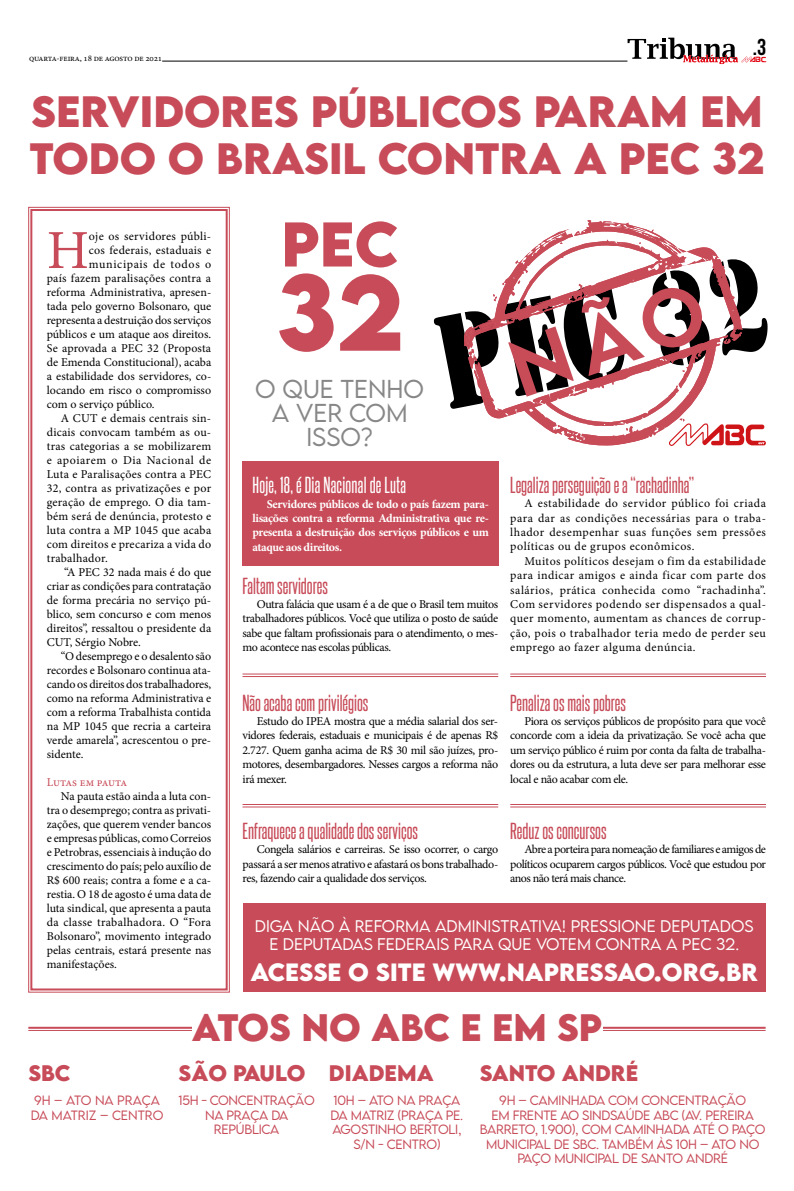
<style>
.page{position:relative;width:794px;height:1191px;background:#fff}
.page>*{position:absolute;margin:0;border:0;box-sizing:border-box;transform-origin:0 0}
.t1{font:700 95.1px "LEMONMILK";color:#c74b58}
.t2{font:700 56px "LEMONMILK";color:#c74b58}
.t3{font:55.1px "Minion Pro";color:#c74b58}
.t4{font:700 39px/46.8px "LEMONMILK";color:#c74b58}
.t5{font:700 34px "LEMONMILK";color:#c74b58}
.t6{font:300 23px/24px "LEMONMILK";color:#878787;text-align:center}
.t7{font:23px "Bebas Neue";color:#000}
.t8{font:700 22.2px "LEMONMILK";color:#fff}
.t9{font:20px "Steelfish Rg";color:#c74b58}
.t10{font:700 20px "LEMONMILK";color:#c74b58}
.t11{font:20px "Steelfish Rg";letter-spacing:.01em;color:#fff}
.t12{font:300 15px/18px "LEMONMILK";color:#fff;text-align:center}
.t13{font:12px/14.4px "Minion Pro";color:#000;text-align:justify}
.t14{font:300 12px/14.4px "LEMONMILK";letter-spacing:-.02em;color:#c74b58;text-align:center}
.t15{font:700 12px/14.4px "Minion Pro";letter-spacing:-.03em;color:#fff;text-align:justify}
.t16{font:300 12px/14.4px "LEMONMILK";color:#c74b58}
.t17{font:12px "Minion Pro";letter-spacing:-.02em;color:#c74b58}
.t18{font:9px "Minion Pro";letter-spacing:-.02em;color:#000}
.t19{font:7.8px "Subatomic Tsoonami";color:#e30613}
</style>
<div class="page">
<hr style="left:28px;top:1026px;width:737px;height:2px;background:#c74b58">
<hr style="left:28px;top:1030px;width:737px;height:1px;background:#c74b58">
<svg style="left:627px;top:38px;width:124px;height:26px"></svg>
<svg style="left:761px;top:57px;width:5px;height:5px"></svg>
<hr style="left:162px;top:61px;width:465px;height:1px;background:#000">
<div style="left:243px;top:903px;width:522px;height:89px;background:#c74b58"></div>
<hr style="left:510px;top:674px;width:256px;height:1px;background:#c74b58">
<hr style="left:510px;top:676px;width:256px;height:1px;background:#c74b58">
<hr style="left:510px;top:804px;width:256px;height:1px;background:#c74b58">
<hr style="left:510px;top:806px;width:256px;height:1px;background:#c74b58">
<hr style="left:242px;top:674px;width:256px;height:1px;background:#c74b58">
<hr style="left:242px;top:676px;width:256px;height:1px;background:#c74b58">
<hr style="left:242px;top:804px;width:256px;height:1px;background:#c74b58">
<hr style="left:242px;top:806px;width:256px;height:1px;background:#c74b58">
<svg style="left:434px;top:220px;width:333px;height:226px"></svg>
<div style="left:242px;top:461px;width:257px;height:105px;background:#c74b58"></div>
<svg style="left:28px;top:207px;width:202px;height:785px"></svg>
<div style="left:30px;top:209px;width:198px;height:781px;border:2px solid #c74b58"></div>
<div style="left:192px;top:1003px;width:410px;height:37px;background:#fff"></div>
<h3 class="t7" style="left:753px;top:34px;width:15px">.3</h3>
<p class="t18" style="left:29px;top:52px;width:135px">quarta-feira, 18 de agosto de 2021</p>
<h3 class="t4" style="left:29px;top:89px;width:735px">SERVIDORES PÚBLICOS PARAM EM<br>TODO O BRASIL CONTRA A PEC</h3>
<p class="t19" style="left:750px;top:55px;width:13px">AB</p>
<h3 class="t4" style="left:712px;top:136px;width:54px">32</h3>
<h3 class="t3" style="left:47px;top:213px;width:44px">H</h3>
<p class="t13" style="left:89px;top:229px;width:124px">oje os servidores públi-</p>
<p class="t13" style="left:89px;top:243px;width:124px">cos federais, estaduais e</p>
<p class="t13" style="left:89px;top:257px;width:124px">municipais de todos o</p>
<p class="t13" style="left:47px;top:271px;width:166px">país fazem paralisações contra a</p>
<p class="t13" style="left:47px;top:285px;width:166px">reforma Administrativa, apresen-</p>
<p class="t13" style="left:47px;top:299px;width:166px">tada pelo governo Bolsonaro, que</p>
<p class="t13" style="left:47px;top:313px;width:166px">representa a destruição dos serviços</p>
<p class="t13" style="left:47px;top:327px;width:166px">públicos e um ataque aos direitos.</p>
<p class="t13" style="left:47px;top:341px;width:166px">Se aprovada a PEC 32 (Proposta</p>
<p class="t13" style="left:47px;top:355px;width:166px">de Emenda Constitucional), acaba</p>
<p class="t13" style="left:47px;top:369px;width:166px">a estabilidade dos servidores, co-</p>
<p class="t13" style="left:47px;top:383px;width:166px">locando em risco o compromisso</p>
<p class="t13" style="left:47px;top:397px;width:109px">com o serviço público.</p>
<p class="t13" style="left:61px;top:411px;width:152px">A CUT e demais centrais sin-</p>
<p class="t13" style="left:47px;top:425px;width:166px">dicais convocam também as ou-</p>
<p class="t13" style="left:47px;top:439px;width:166px">tras categorias a se mobilizarem</p>
<p class="t13" style="left:47px;top:453px;width:166px">e apoiarem o Dia Nacional de</p>
<p class="t13" style="left:47px;top:467px;width:166px">Luta e Paralisações contra a PEC</p>
<p class="t13" style="left:47px;top:481px;width:166px">32, contra as privatizações e por</p>
<p class="t13" style="left:47px;top:495px;width:166px">geração de emprego. O dia tam-</p>
<p class="t13" style="left:47px;top:509px;width:166px">bém será de denúncia, protesto e</p>
<p class="t13" style="left:47px;top:523px;width:166px">luta contra a MP 1045 que acaba</p>
<p class="t13" style="left:47px;top:537px;width:166px">com direitos e precariza a vida do</p>
<p class="t13" style="left:47px;top:551px;width:62px">trabalhador.</p>
<p class="t13" style="left:64px;top:565px;width:149px">“A PEC 32 nada mais é do que</p>
<p class="t13" style="left:47px;top:579px;width:166px">criar as condições para contratação</p>
<p class="t13" style="left:47px;top:593px;width:166px">de forma precária no serviço pú-</p>
<p class="t13" style="left:47px;top:607px;width:166px">blico, sem concurso e com menos</p>
<p class="t13" style="left:47px;top:621px;width:166px">direitos”, ressaltou o presidente da</p>
<p class="t13" style="left:47px;top:635px;width:96px">CUT, Sérgio Nobre.</p>
<p class="t13" style="left:61px;top:649px;width:152px">“O desemprego e o desalento são</p>
<p class="t13" style="left:47px;top:663px;width:166px">recordes e Bolsonaro continua ata-</p>
<p class="t13" style="left:47px;top:677px;width:166px">cando os direitos dos trabalhadores,</p>
<p class="t13" style="left:47px;top:691px;width:166px">como na reforma Administrativa e</p>
<p class="t13" style="left:47px;top:705px;width:166px">com a reforma Trabalhista contida</p>
<p class="t13" style="left:47px;top:719px;width:166px">na MP 1045 que recria a carteira</p>
<p class="t13" style="left:47px;top:733px;width:166px">verde amarela”, acrescentou o pre-</p>
<p class="t13" style="left:47px;top:747px;width:38px">sidente.</p>
<p class="t17" style="left:47px;top:774px;width:82px">Lutas em pauta</p>
<p class="t13" style="left:47px;top:789px;width:166px;line-height:14px;text-indent:14px">Na pauta estão ainda a luta con&shy;tra o desemprego; contra as privati&shy;zações, que querem vender bancos e empresas públicas, como Correios e Petrobras, essenciais à indução do crescimento do país; pelo auxílio de R$ 600 reais; contra a fome e a ca&shy;restia. O 18 de agosto é uma data de luta sindical, que apresenta a pauta da classe trabalhadora. O “Fora Bolsonaro”, movimento integrado pelas centrais, estará presente nas manifestações.</p>
<h2 class="t2" style="left:281px;top:206px;width:118px">PEC</h2>
<h1 class="t1" style="left:276px;top:248px;width:129px">32</h1>
<h3 class="t6" style="left:255px;top:377px;width:170px">O QUE TENHO<br>A VER COM<br>ISSO?</h3>
<h3 class="t11" style="left:252px;top:473px;width:155px">Hoje, 18, é Dia Nacional de Luta</h3>
<p class="t15" style="left:252px;top:496px;width:238px;text-indent:14px">Servidores públicos de todo o país fazem para&shy;lisações contra a reforma Administrativa que re&shy;presenta a destruição dos serviços públicos e um ataque aos direitos.</p>
<h3 class="t9" style="left:242px;top:573px;width:87px">Faltam servidores</h3>
<p class="t13" style="left:242px;top:597px;width:257px;text-indent:14px">Outra falácia que usam é a de que o Brasil tem muitos trabalhadores públicos. Você que utiliza o posto de saúde sabe que faltam profissionais para o atendimento, o mes&shy;mo acontece nas escolas públicas.</p>
<h3 class="t9" style="left:242px;top:690px;width:127px">Não acaba com privilégios</h3>
<p class="t13" style="left:242px;top:714px;width:257px;text-indent:14px">Estudo do IPEA mostra que a média salarial dos ser&shy;vidores federais, estaduais e municipais é de apenas R$ 2.727. Quem ganha acima de R$ 30 mil são juízes, pro&shy;motores, desembargadores. Nesses cargos a reforma não irá mexer.</p>
<h3 class="t9" style="left:510px;top:472px;width:185px">Legaliza perseguição e a “rachadinha”</h3>
<p class="t13" style="left:510px;top:496px;width:257px;text-indent:14px">A estabilidade do servidor público foi criada para dar as condições necessárias para o traba&shy;lhador desempenhar suas funções sem pressões políticas ou de grupos econômicos.</p>
<p class="t13" style="left:510px;top:554px;width:257px;text-indent:14px">Muitos políticos desejam o fim da estabilidade para indicar amigos e ainda ficar com parte dos salários, prática conhecida como “rachadinha”.<br>Com servidores podendo ser dispensados a qual&shy;quer momento, aumentam as chances de corrup&shy;ção, pois o trabalhador teria medo de perder seu emprego ao fazer alguma denúncia.</p>
<h3 class="t9" style="left:510px;top:690px;width:117px">Penaliza os mais pobres</h3>
<p class="t13" style="left:510px;top:714px;width:257px;text-indent:14px">Piora os serviços públicos de propósito para que você concorde com a ideia da privatização. Se você acha que um serviço público é ruim por conta da falta de trabalha&shy;dores ou da estrutura, a luta deve ser para melhorar esse local e não acabar com ele.</p>
<h3 class="t9" style="left:242px;top:818px;width:177px">Enfraquece a qualidade dos serviços</h3>
<p class="t13" style="left:242px;top:842px;width:257px;text-indent:14px">Congela salários e carreiras. Se isso ocorrer, o cargo passará a ser menos atrativo e afastará os bons trabalhado&shy;res, fazendo cair a qualidade dos serviços.</p>
<h3 class="t9" style="left:510px;top:818px;width:98px">Reduz os concursos</h3>
<p class="t13" style="left:510px;top:842px;width:257px;text-indent:14px">Abre a porteira para nomeação de familiares e amigos de políticos ocuparem cargos públicos. Você que estudou por anos não terá mais chance.</p>
<p class="t12" style="left:255px;top:916px;width:500px">DIGA NÃO À REFORMA ADMINISTRATIVA! PRESSIONE DEPUTADOS<br>E DEPUTADAS FEDERAIS PARA QUE VOTEM CONTRA A PEC 32.</p>
<h3 class="t8" style="left:250px;top:956px;width:509px">ACESSE O SITE WWW.NAPRESSAO.ORG.BR</h3>
<h3 class="t10" style="left:28px;top:1059px;width:28px">SBC</h3>
<p class="t16" style="left:31px;top:1093px;width:134px">9H – ATO NA PRAÇA<br>DA MATRIZ – CENTRO</p>
<h3 class="t5" style="left:192px;top:1004px;width:207px">ATOS NO ABC</h3>
<h3 class="t5" style="left:460px;top:1004px;width:140px">E EM SP</h3>
<h3 class="t10" style="left:179px;top:1059px;width:128px">SÃO PAULO</h3>
<p class="t14" style="left:179px;top:1093px;width:138px">15H - CONCENTRAÇÃO<br>NA PRAÇA DA<br>REPÚBLICA</p>
<h3 class="t10" style="left:329px;top:1059px;width:106px">DIADEMA</h3>
<p class="t14" style="left:331px;top:1093px;width:134px">10H – ATO NA PRAÇA<br>DA MATRIZ (PRAÇA PE.<br>AGOSTINHO BERTOLI,<br>S/N - CENTRO)</p>
<h3 class="t10" style="left:480px;top:1059px;width:160px">SANTO ANDRÉ</h3>
<p class="t14" style="left:491px;top:1093px;width:256px;text-align:left;text-indent:8px">9H – CAMINHADA COM CONCENTRAÇÃO<br>EM FRENTE AO SINDSAÚDE ABC</p>
<p class="t14" style="left:682px;top:1108px;width:74px">(AV. PEREIRA</p>
<p class="t14" style="left:480px;top:1122px;width:287px">BARRETO, 1.900), COM CAMINHADA ATÉ O PAÇO</p>
<p class="t14" style="left:486px;top:1136px;width:96px">M UNICIPAL DE SBC</p>
<p class="t14" style="left:517px;top:1136px;width:243px;text-align:left;text-indent:79px">. TAMBÉM ÀS 10H – ATO NO<br>PAÇO M UNICIPAL DE SANTO ANDRÉ</p>
</div>
